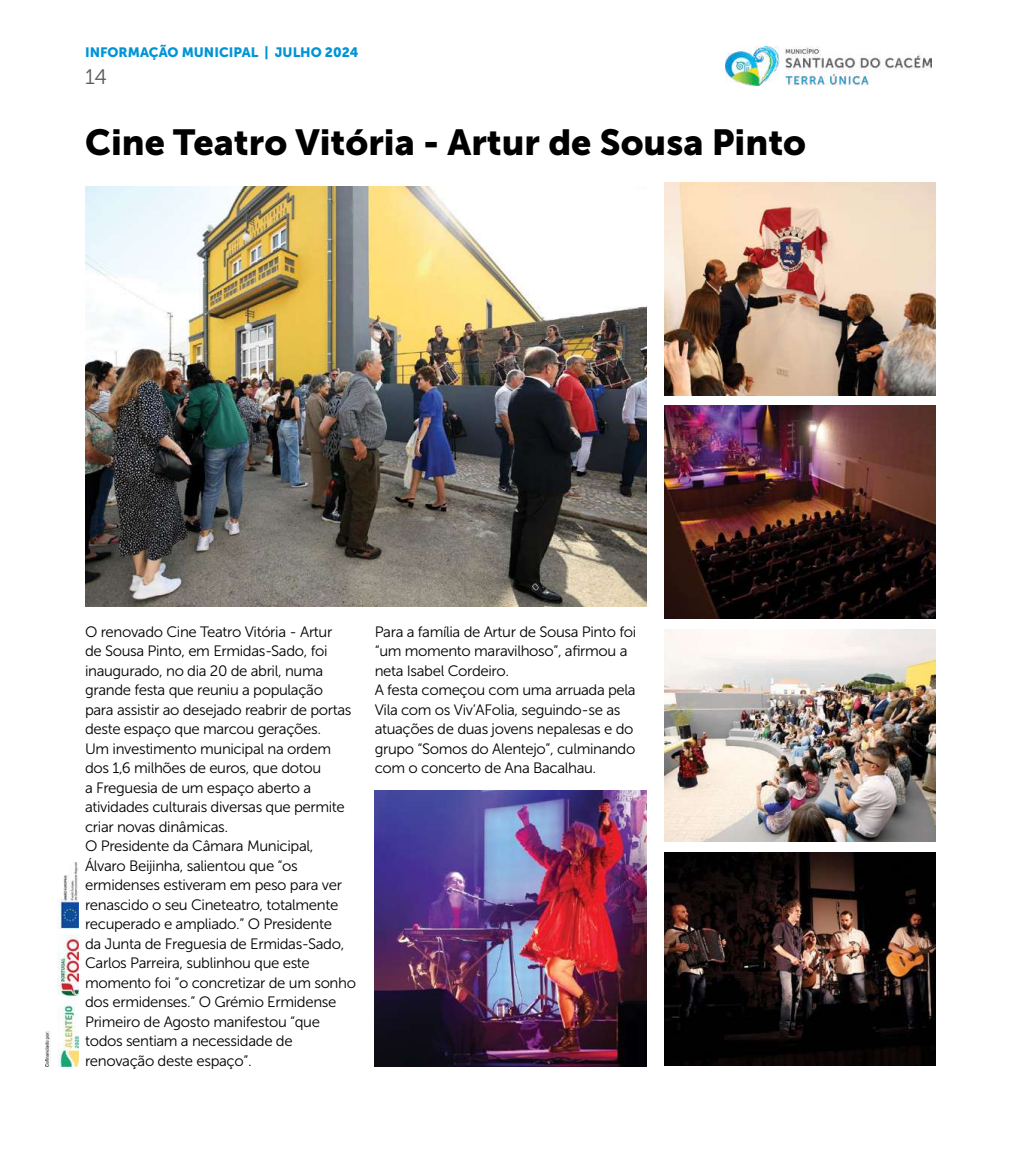
<style>
.page{position:relative;width:1021px;height:1149px;background:#fff}
.page>*{position:absolute;margin:0;border:0;box-sizing:border-box;transform-origin:0 0}
.t1{font:36px "Museo Sans 900";color:#000}
.t2{font:21px "Museo Sans 300";color:#58595b}
.t3{font:15px/19.5px "Museo Sans 300";letter-spacing:-.025em;color:#000}
.t4{font:13.5px "Museo Sans 900";color:#0094d5}
</style>
<div class="page">
<img style="left:725px;top:47px;width:206px;height:38px">
<img style="left:85px;top:187px;width:561px;height:419px">
<img style="left:45px;top:862px;width:33px;height:204px">
<img style="left:664px;top:182px;width:271px;height:213px">
<img style="left:664px;top:405px;width:271px;height:213px">
<img style="left:664px;top:852px;width:271px;height:212px">
<img style="left:664px;top:629px;width:271px;height:212px">
<img style="left:375px;top:790px;width:271px;height:276px">
<p class="t4" style="left:85px;top:44px;width:275px">INFORMAÇÃO MUNICIPAL | JULHO 2024</p>
<h2 class="t2" style="left:85px;top:65px;width:23px">14</h2>
<h1 class="t1" style="left:85px;top:121px;width:722px">Cine Teatro Vitória - Artur de Sousa Pinto</h1>
<p class="t3" style="left:85px;top:621px;width:272px">O renovado Cine Teatro Vitória - Artur<br>de Sousa Pinto, em Ermidas-Sado, foi inaugurado, no dia 20 de abril, numa grande festa que reuniu a população<br>para assistir ao desejado reabrir de portas deste espaço que marcou gerações.<br>Um investimento municipal na ordem dos 1,6 milhões de euros, que dotou<br>a Freguesia de um espaço aberto a atividades culturais diversas que permite criar novas dinâmicas.<br>O Presidente da Câmara Municipal, Álvaro Beijinha, salientou que “os ermidenses estiveram em peso para ver renascido o seu Cineteatro, totalmente recuperado e ampliado.” O Presidente<br>da Junta de Freguesia de Ermidas-Sado, Carlos Parreira, sublinhou que este momento foi “o concretizar de um sonho dos ermidenses.” O Grémio Ermidense Primeiro de Agosto manifestou “que todos sentiam a necessidade de renovação deste espaço”.</p>
<p class="t3" style="left:375px;top:621px;width:263px">Para a família de Artur de Sousa Pinto foi “um momento maravilhoso”, afirmou a neta Isabel Cordeiro.<br>A festa começou com uma arruada pela Vila com os Viv’AFolia, seguindo-se as atuações de duas jovens nepalesas e do grupo “Somos do Alentejo”, culminando com o concerto de Ana Bacalhau.</p>
</div>
